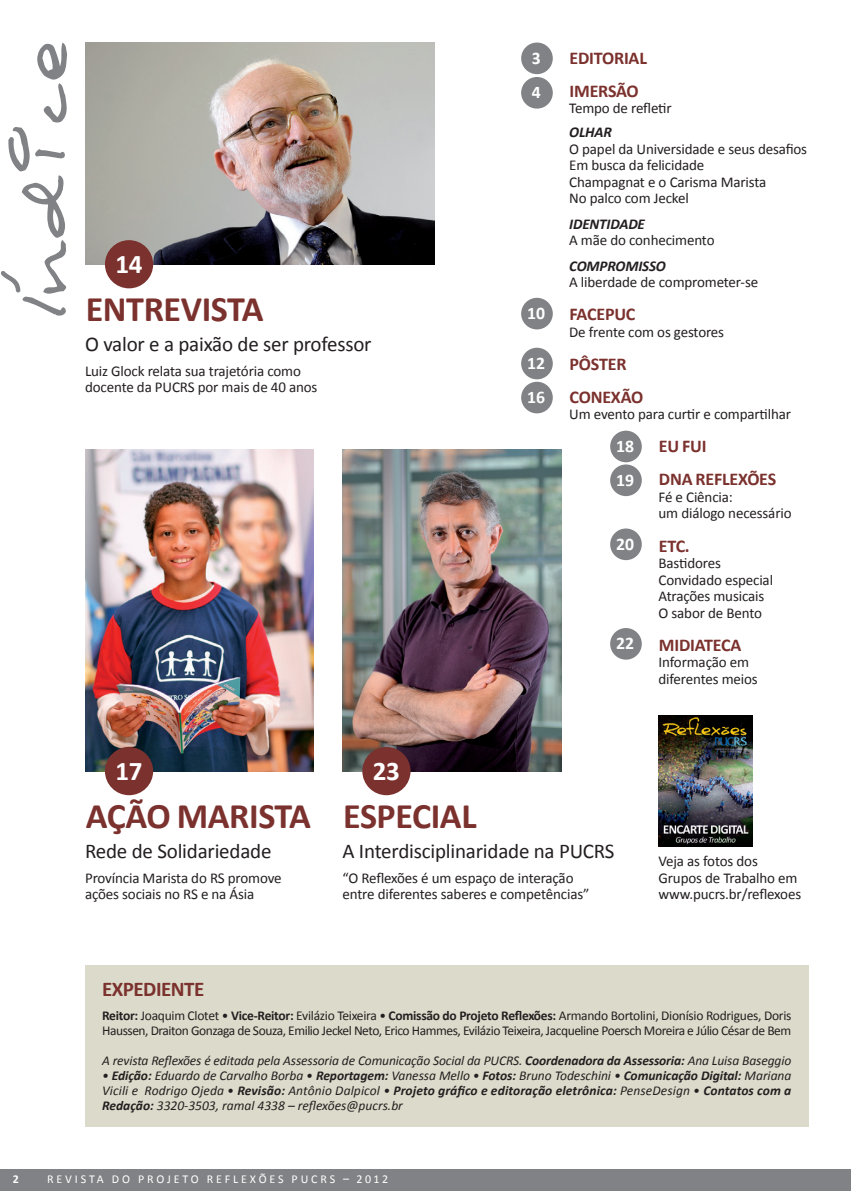
<style>
.page{position:relative;width:851px;height:1191px;background:#fff}
.page>*{position:absolute;margin:0;border:0;box-sizing:border-box;transform-origin:0 0}
.t1{font:700 36px "Calibri";letter-spacing:-.01em;color:#7b312d}
.t2{font:700 27px "Calibri";color:#fff}
.t3{font:21px "Calibri";letter-spacing:-.01em;color:#231f20}
.t4{font:700 21px "Calibri";letter-spacing:-.025em;color:#7b312d}
.t5{font:700 18px/33px "Calibri";letter-spacing:-.01em;color:#7b312d}
.t6{font:700 17.7px "Calibri";letter-spacing:-.01em;color:#fff}
.t7{font:15px/16.5px "Calibri";letter-spacing:-.01em;color:#231f20}
.t8{font:italic 700 15px "Calibri";letter-spacing:-.01em;color:#231f20}
.t9{font:italic 13.5px/15px "Calibri";letter-spacing:-.01em;color:#231f20;text-align:justify}
.t10{font:13.5px/15px "Calibri";letter-spacing:-.035em;color:#231f20}
.t11{font:12px "Calibri";letter-spacing:.24em;color:#fff}
.t12{font:700 12px "Calibri";color:#fff}
.s1{font-weight:700}
</style>
<div class="page">
<img style="left:342px;top:449px;width:219px;height:322px">
<img style="left:85px;top:43px;width:349px;height:221px">
<img style="left:85px;top:449px;width:229px;height:322px">
<svg style="left:850px;top:1169px;width:1px;height:22px"></svg>
<div style="left:85px;top:965px;width:723px;height:162px;background:#dcdbcb"></div>
<div style="left:0;top:1169px;width:850px;height:22px;background:#808285"></div>
<svg style="left:1px;top:43px;width:66px;height:272px"></svg>
<div style="left:105px;top:240px;width:48px;height:48px;background:#7b312d;border-radius:50%"></div>
<div style="left:521px;top:43px;width:31px;height:31px;background:#808285;border-radius:50%"></div>
<div style="left:521px;top:298px;width:31px;height:31px;background:#808285;border-radius:50%"></div>
<div style="left:521px;top:382px;width:31px;height:31px;background:#808285;border-radius:50%"></div>
<div style="left:521px;top:348px;width:31px;height:31px;background:#808285;border-radius:50%"></div>
<div style="left:610px;top:464px;width:31px;height:32px;background:#808285;border-radius:50%"></div>
<div style="left:521px;top:77px;width:31px;height:32px;background:#808285;border-radius:50%"></div>
<div style="left:610px;top:431px;width:31px;height:31px;background:#808285;border-radius:50%"></div>
<div style="left:610px;top:528px;width:31px;height:32px;background:#808285;border-radius:50%"></div>
<div style="left:610px;top:628px;width:31px;height:31px;background:#808285;border-radius:50%"></div>
<div style="left:105px;top:747px;width:48px;height:48px;background:#7b312d;border-radius:50%"></div>
<div style="left:362px;top:747px;width:48px;height:48px;background:#7b312d;border-radius:50%"></div>
<img style="left:658px;top:715px;width:94px;height:131px">
<h2 class="t2" style="left:115px;top:247px;width:29px">14</h2>
<h1 class="t1" style="left:86px;top:286px;width:19px">ENTREVI</h1>
<h1 class="t1" style="left:211px;top:286px;width:54px">STA</h1>
<h3 class="t3" style="left:85px;top:330px;width:288px">O valor e a paixão de ser professor</h3>
<p class="t7" style="left:85px;top:362px;width:234px">Luiz Glock relata sua trajetória como docente da PUCRS por mais de 40 anos</p>
<h2 class="t2" style="left:115px;top:753px;width:29px">17</h2>
<h2 class="t2" style="left:373px;top:753px;width:29px">23</h2>
<p class="t6" style="left:531px;top:47px;width:10px">3</p>
<p class="t6" style="left:531px;top:81px;width:10px">4</p>
<p class="t6" style="left:527px;top:302px;width:19px">10</p>
<p class="t6" style="left:527px;top:352px;width:19px">12</p>
<p class="t6" style="left:527px;top:386px;width:19px">16</p>
<p class="t5" style="left:569px;top:41px;width:79px">EDITORIAL<br>IMERSÃO</p>
<p class="t7" style="left:569px;top:100px;width:104px">Tempo de refletir</p>
<p class="t8" style="left:569px;top:123px;width:44px">OLHAR</p>
<p class="t7" style="left:569px;top:141px;width:239px">O papel da Universidade e seus desafios<br>Em busca da felicidade<br>Champagnat e o Carisma Marista<br>No palco com Jeckel</p>
<p class="t8" style="left:569px;top:214px;width:77px">IDENTIDADE</p>
<p class="t7" style="left:569px;top:232px;width:147px">A mãe do conhecimento</p>
<p class="t8" style="left:569px;top:256px;width:98px">COMPROMISSO</p>
<p class="t7" style="left:569px;top:274px;width:190px">A liberdade de comprometer-se</p>
<p class="t5" style="left:569px;top:298px;width:67px">FACEPUC</p>
<p class="t7" style="left:569px;top:324px;width:156px">De frente com os gestores</p>
<p class="t5" style="left:569px;top:347px;width:58px">PÔSTER<br>CONEXÃ</p>
<p class="t5" style="left:631px;top:380px;width:14px">O</p>
<p class="t7" style="left:569px;top:406px;width:223px">Um evento para curtir e compartilhar</p>
<p class="t5" style="left:658px;top:430px;width:119px">EU FUI<br>DNA REFLEXÕES</p>
<p class="t7" style="left:658px;top:489px;width:134px">Fé e Ciência:<br>um diálogo necessário</p>
<p class="t5" style="left:658px;top:529px;width:32px">ETC.</p>
<p class="t7" style="left:658px;top:555px;width:116px">Bastidores<br>Convidado especial<br>Atrações musicais<br>O sabor de Bento</p>
<p class="t5" style="left:658px;top:628px;width:84px">MIDIATECA</p>
<p class="t7" style="left:658px;top:654px;width:101px">I nformação em diferentes meios</p>
<p class="t6" style="left:616px;top:435px;width:19px">18</p>
<p class="t6" style="left:616px;top:469px;width:19px">19</p>
<p class="t6" style="left:616px;top:533px;width:19px">20</p>
<p class="t6" style="left:616px;top:632px;width:19px">22</p>
<h1 class="t1" style="left:86px;top:793px;width:227px">AÇÃO MARI STA</h1>
<h3 class="t3" style="left:85px;top:837px;width:188px">Rede de Solidariedade</h3>
<p class="t7" style="left:85px;top:869px;width:198px">Província Marista do RS promove ações sociais no RS e na Ásia</p>
<h1 class="t1" style="left:343px;top:793px;width:135px">ESPECIAL</h1>
<h3 class="t3" style="left:342px;top:837px;width:273px">A I nterdisciplinaridade na PUCRS</h3>
<p class="t7" style="left:342px;top:869px;width:248px">“O Reflexões é um espaço de interação entre diferentes saberes e competências”</p>
<p class="t7" style="left:658px;top:853px;width:144px">Veja as fotos dos<br>Grupos de Trabalho em www.pucrs.br/reflexoes</p>
<h3 class="t4" style="left:102px;top:975px;width:104px">EXPEDIENTE</h3>
<p class="t10" style="left:102px;top:1007px;width:690px"><span class="s1">REITOR:</span> Joaquim Clotet • <span class="s1">VICE-REITOR:</span> Evilázio Teixeira • <span class="s1">COMISSÃO DO PROJETO REFLEXÕES:</span> Armando Bortolini, Dionísio Rodrigues, Doris<br>Haussen, Draiton Gonzaga de Souza, Emilio Jeckel Neto, Erico Hammes, Evilázio Teixeira, Jacqueline Poersch Moreira e Júlio César de Bem</p>
<p class="t9" style="left:102px;top:1052px;width:690px">A revista Reflexões é editada pela Assessoria de Comunicação Social da PUCRS. <span class="s1">Coordenadora da Assessoria:</span> Ana Luisa Baseggio</p>
<p class="t9" style="left:102px;top:1067px;width:690px">• <span class="s1">Edição:</span> Eduardo de Carvalho Borba • <span class="s1">Reportagem:</span> Vanessa Mello • <span class="s1">Fotos:</span> Bruno Todeschini • <span class="s1">Comunicação Digital:</span> Mariana Vicili e Rodrigo Ojeda • <span class="s1">Revisão:</span> Antônio Dalpicol • <span class="s1">Projeto gráfico e editoração eletrônica:</span> PenseDesign • <span class="s1">Contatos com a Redação:</span> 3320-3503, ramal 4338 – reflexões@pucrs.br</p>
<p class="t12" style="left:13px;top:1171px;width:8px">2</p>
<p class="t11" style="left:47px;top:1171px;width:43px">Re vista</p>
<p class="t11" style="left:112px;top:1171px;width:64px">do Pr ojet</p>
<p class="t11" style="left:191px;top:1171px;width:86px">o Re fle xões</p>
<p class="t11" style="left:291px;top:1171px;width:98px">PUCRS – 2012</p>
</div>
